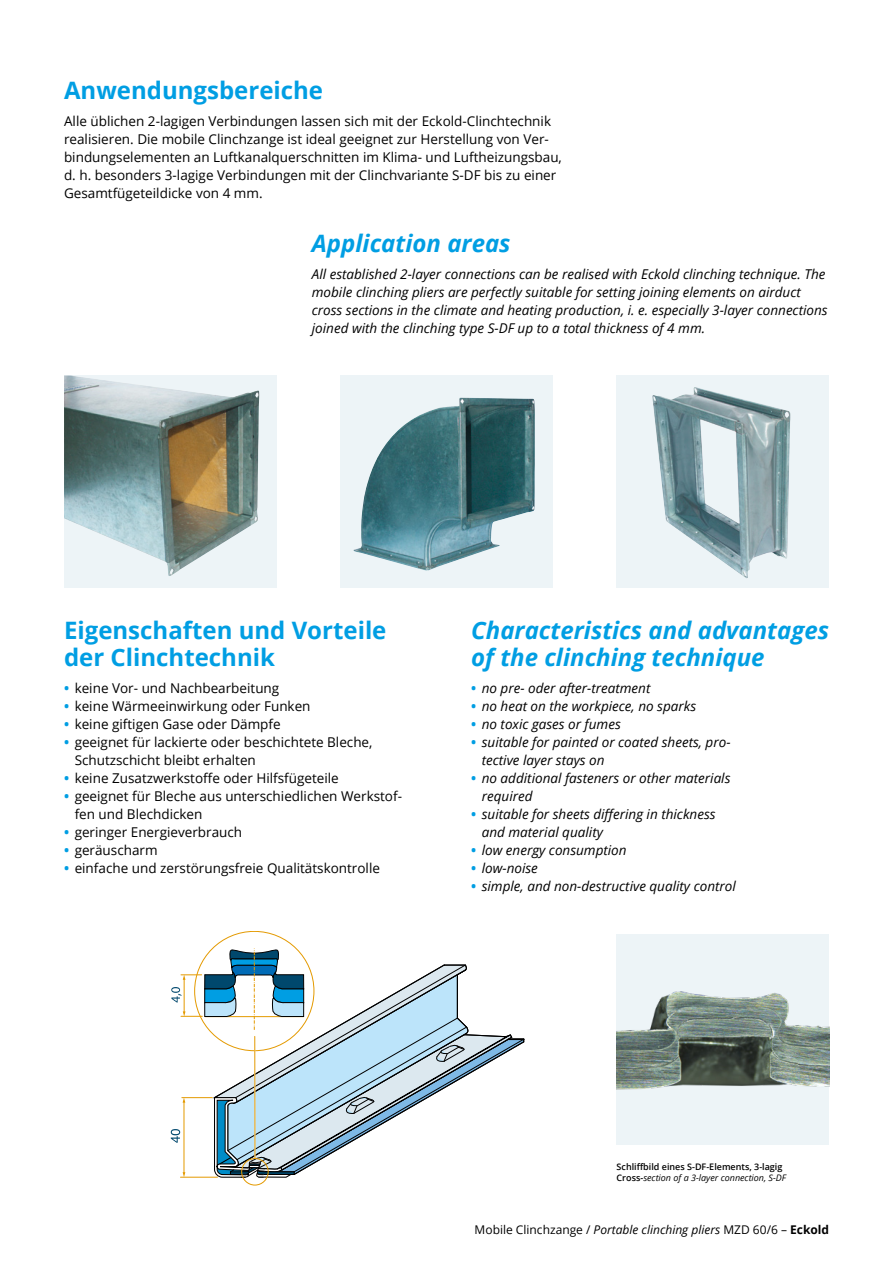
<style>
.page{position:relative;width:893px;height:1263px;background:#fff}
.page>*{position:absolute;margin:0;border:0;box-sizing:border-box;transform-origin:0 0}
.t1{font:italic 700 24px/27px "Open Sans";color:#009ee3}
.t2{font:700 24px/27px "Open Sans";color:#009ee3}
.t3{font:13.5px/18px "Open Sans";color:#000}
.t4{font:italic 13.5px/18px "Open Sans";color:#000}
.t5{font:12px "Open Sans";color:#000}
.t6{font:600 9px/10.8px "Open Sans";color:#000}
.s1{font-weight:700;color:#009ee3}
.s2{font-weight:700;font-style:normal;color:#009ee3}
.s3{font-weight:400;font-style:italic}
.s4{font-style:italic}
.s5{font-weight:700}
</style>
<div class="page">
<div style="left:241px;top:1158px;width:27px;height:27px;border:1px solid #e49a00;border-radius:50%"></div>
<svg style="left:171px;top:948px;width:353px;height:230px"></svg>
<div style="left:64px;top:376px;width:213px;height:212px;background:#edf4f7"></div>
<img style="left:64px;top:376px;width:196px;height:200px">
<div style="left:340px;top:376px;width:213px;height:212px;background:#edf4f7"></div>
<img style="left:353px;top:398px;width:182px;height:173px">
<div style="left:617px;top:376px;width:212px;height:212px;background:#edf4f7"></div>
<img style="left:652px;top:387px;width:139px;height:191px">
<div style="left:617px;top:934px;width:212px;height:211px;background:#edf4f7"></div>
<img style="left:617px;top:991px;width:212px;height:99px">
<h1 class="t2" style="left:64px;top:76px;width:261px">Anwendungsbereiche</h1>
<p class="t3" style="left:64px;top:112px;width:499px">Alle üblichen 2-lagigen Verbindungen lassen sich mit der Eckold-Clinchtechnik realisieren. Die mobile Clinchzange ist ideal geeignet zur Herstellung von Ver&shy;bindungselementen an Luftkanalquerschnitten im Klima- und Luftheizungsbau, d. h. besonders 3-lagige Verbindungen mit der Clinchvariante S-DF bis zu einer Gesamtfügeteildicke von 4 mm.</p>
<h1 class="t1" style="left:312px;top:229px;width:200px">Application areas</h1>
<p class="t4" style="left:312px;top:265px;width:517px">All established 2-layer connections can be realised with Eckold clinching technique. The mobile clinching pliers are perfectly suitable for setting joining elements on airduct cross sections in the climate and heating production, i. e. especially 3-layer connections joined with the clinching type S-DF up to a total thickness of 4 mm.</p>
<h1 class="t2" style="left:64px;top:616px;width:324px">Eigenschaften und Vorteile der Clinchtechnik</h1>
<p class="t3" style="left:64px;top:679px;width:217px"><span class="s1">•</span> keine Vor- und Nachbearbeitung</p>
<p class="t3" style="left:64px;top:697px;width:248px"><span class="s1">•</span> keine Wärmeeinwirkung oder Funken</p>
<p class="t3" style="left:64px;top:715px;width:218px"><span class="s1">•</span> keine giftigen Gase oder Dämpfe</p>
<p class="t3" style="left:75px;top:733px;width:299px;text-indent:-11px"><span class="s1">•</span> geeignet für lackierte oder beschichtete Bleche,<br>Schutzschicht bleibt erhalten</p>
<p class="t3" style="left:64px;top:769px;width:276px"><span class="s1">•</span> keine Zusatzwerkstoffe oder Hilfsfügeteile</p>
<p class="t3" style="left:75px;top:787px;width:329px;text-indent:-11px"><span class="s1">•</span> geeignet für Bleche aus unterschiedlichen Werkstof&shy;fen und Blechdicken</p>
<p class="t3" style="left:64px;top:823px;width:180px"><span class="s1">•</span> geringer Energieverbrauch</p>
<p class="t3" style="left:64px;top:841px;width:95px"><span class="s1">•</span> geräuscharm</p>
<p class="t3" style="left:64px;top:859px;width:317px"><span class="s1">•</span> einfache und zerstörungsfreie Qualitätskontrolle</p>
<h1 class="t1" style="left:471px;top:616px;width:359px">Characteristics and advantages of the clinching technique</h1>
<p class="t4" style="left:471px;top:679px;width:181px"><span class="s2">•</span> no pre- oder after-treatment</p>
<p class="t4" style="left:471px;top:697px;width:226px"><span class="s2">•</span> no heat on the workpiece, no sparks</p>
<p class="t4" style="left:471px;top:715px;width:151px"><span class="s2">•</span> no toxic gases or fumes</p>
<p class="t4" style="left:482px;top:733px;width:250px;text-indent:-11px"><span class="s2">•</span> suitable for painted or coated sheets, pro&shy;tective layer stays on</p>
<p class="t4" style="left:482px;top:769px;width:250px;text-indent:-11px"><span class="s2">•</span> no additional fasteners or other materials required</p>
<p class="t4" style="left:482px;top:805px;width:235px;text-indent:-11px"><span class="s2">•</span> suitable for sheets differing in thickness and material quality</p>
<p class="t4" style="left:471px;top:841px;width:157px"><span class="s2">•</span> low energy consumption</p>
<p class="t4" style="left:471px;top:859px;width:68px"><span class="s2">•</span> low-noise</p>
<p class="t4" style="left:471px;top:877px;width:266px"><span class="s2">•</span> simple, and non-destructive quality control</p>
<p class="t6" style="left:617px;top:1161px;width:171px">Schliffbild eines S-DF-Elements, 3-lagig<br>Cross-<span class="s3">section of a 3-layer connection, S-DF</span></p>
<p class="t5" style="left:475px;top:1221px;width:356px">Mobile Clinchzange / <span class="s4">Portable clinching pliers</span> MZD 60/6 – <span class="s5">Eckold</span></p>
</div>
